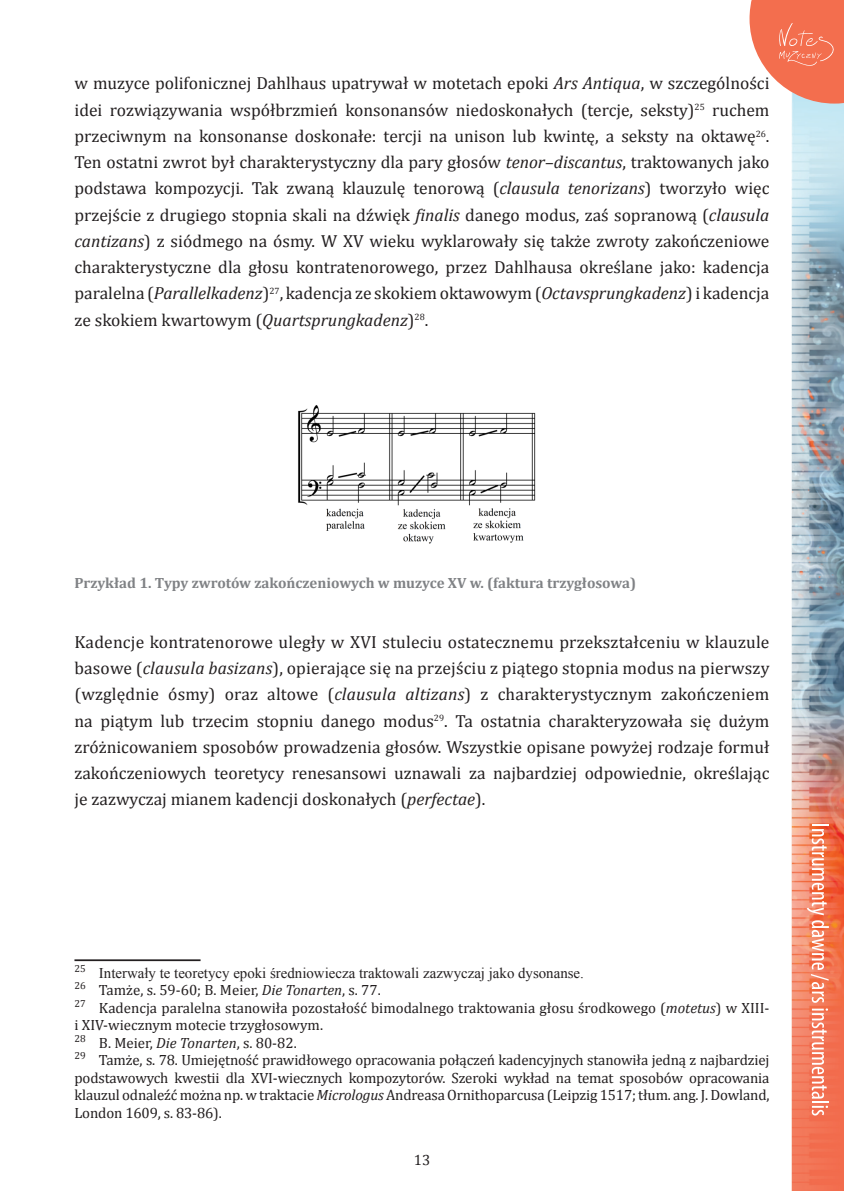
<style>
.page{position:relative;width:844px;height:1191px;background:#fff}
.page>*{position:absolute;margin:0;border:0;box-sizing:border-box;transform-origin:0 0}
.TEKST_akapitowy_głów{font:17.5px/26.2px "Cambria";color:#231f20;text-align:justify}
.PRZYPISY_dolne_NM{font:14.88px/17.5px "Cambria";color:#231f20}
.PRZYPISY_dolne_NM-2{font:14.88px "Times New Roman";color:#231f20}
.PODPISY_pod_przykład{font:700 14.88px "Cambria";color:#808285}
.s1{font-style:italic}
</style>
<div class="page">
<img style="left:791px;top:104px;width:52px;height:1087px">
<svg style="left:749px;top:0;width:94px;height:104px"></svg>
<svg style="left:806px;top:824px;width:22px;height:178px;background:#f4977a"></svg>
<svg style="left:811px;top:1008px;width:17px;height:107px"></svg>
<hr style="left:74px;top:959px;width:126px;height:2px;background:#231f20">
<img style="left:298px;top:405px;width:238px;height:139px">
<p class="TEKST_akapitowy_głów" style="left:74px;top:70px;width:696px">w muzyce polifonicznej Dahlhaus upatrywał w motetach epoki <span class="s1">Ars Antiqua</span>, w szczególności idei rozwiązywania współbrzmień konsonansów niedoskonałych (tercje, seksty)<sup>25</sup> ruchem przeciwnym na konsonanse doskonałe: tercji na unison lub kwintę, a seksty na oktawę<sup>26</sup>.<br>Ten ostatni zwrot był charakterystyczny dla pary głosów <span class="s1">tenor</span>–<span class="s1">discantus</span>, traktowanych jako podstawa kompozycji. Tak zwaną klauzulę tenorową (<span class="s1">clausula tenorizans</span>) tworzyło więc przejście z drugiego stopnia skali na dźwięk <span class="s1">finalis</span> danego modus, zaś sopranową (<span class="s1">clausula cantizans</span>) z siódmego na ósmy. W XV wieku wyklarowały się także zwroty zakończeniowe charakterystyczne dla głosu kontratenorowego, przez Dahlhausa określane jako: kadencja paralelna (<span class="s1">Parallelkadenz</span>)<sup>27</sup>, kadencja ze skokiem oktawowym (<span class="s1">Octavsprungkadenz</span>) i kadencja ze skokiem kwartowym (<span class="s1">Quartsprungkadenz</span>)<sup>28</sup>.</p>
<p class="PODPISY_pod_przykład" style="left:74px;top:572px;width:563px">Przykład 1. Typy zwrotów zakończeniowych w muzyce XV w. (faktura trzygłosowa)</p>
<p class="TEKST_akapitowy_głów" style="left:74px;top:628px;width:696px">Kadencje kontratenorowe uległy w XVI stuleciu ostatecznemu przekształceniu w klauzule basowe (<span class="s1">clausula basizans</span>), opierające się na przejściu z piątego stopnia modus na pierwszy (względnie ósmy) oraz altowe (<span class="s1">clausula altizans</span>) z charakterystycznym zakończeniem na piątym lub trzecim stopniu danego modus<sup>29</sup>. Ta ostatnia charakteryzowała się dużym zróżnicowaniem sposobów prowadzenia głosów. Wszystkie opisane powyżej rodzaje formuł zakończeniowych teoretycy renesansowi uznawali za najbardziej odpowiednie, określając je zazwyczaj mianem kadencji doskonałych (<span class="s1">perfectae</span>).</p>
<p class="PRZYPISY_dolne_NM-2" style="left:74px;top:962px;width:511px"><sup>25</sup> Interwały te teoretycy epoki średniowiecza traktowali zazwyczaj jako dysonanse.</p>
<p class="PRZYPISY_dolne_NM" style="left:74px;top:981px;width:308px"><sup>26</sup> Tamże, s. 59-60; B. Meier, <span class="s1">Die Tonarten</span>, s. 77.</p>
<p class="PRZYPISY_dolne_NM" style="left:74px;top:999px;width:696px"><sup>27</sup> Kadencja paralelna stanowiła pozostałość bimodalnego traktowania głosu środkowego (<span class="s1">motetus</span>) w XIII&shy;i XIV-wiecznym motecie trzygłosowym.</p>
<p class="PRZYPISY_dolne_NM" style="left:74px;top:1034px;width:224px"><sup>28</sup> B. Meier, <span class="s1">Die Tonarten</span>, s. 80-82.</p>
<p class="PRZYPISY_dolne_NM" style="left:74px;top:1051px;width:696px;text-align:justify"><sup>29</sup> Tamże, s. 78. Umiejętność prawidłowego opracowania połączeń kadencyjnych stanowiła jedną z najbardziej podstawowych kwestii dla XVI-wiecznych kompozytorów. Szeroki wykład na temat sposobów opracowania klauzul odnaleźć można np. w traktacie <span class="s1">Micrologus</span> Andreasa Ornithoparcusa (Leipzig 1517; tłum. ang. J. Dowland, London 1609, s. 83-86).</p>
<p class="PRZYPISY_dolne_NM" style="left:413px;top:1151px;width:18px">13</p>
</div>
